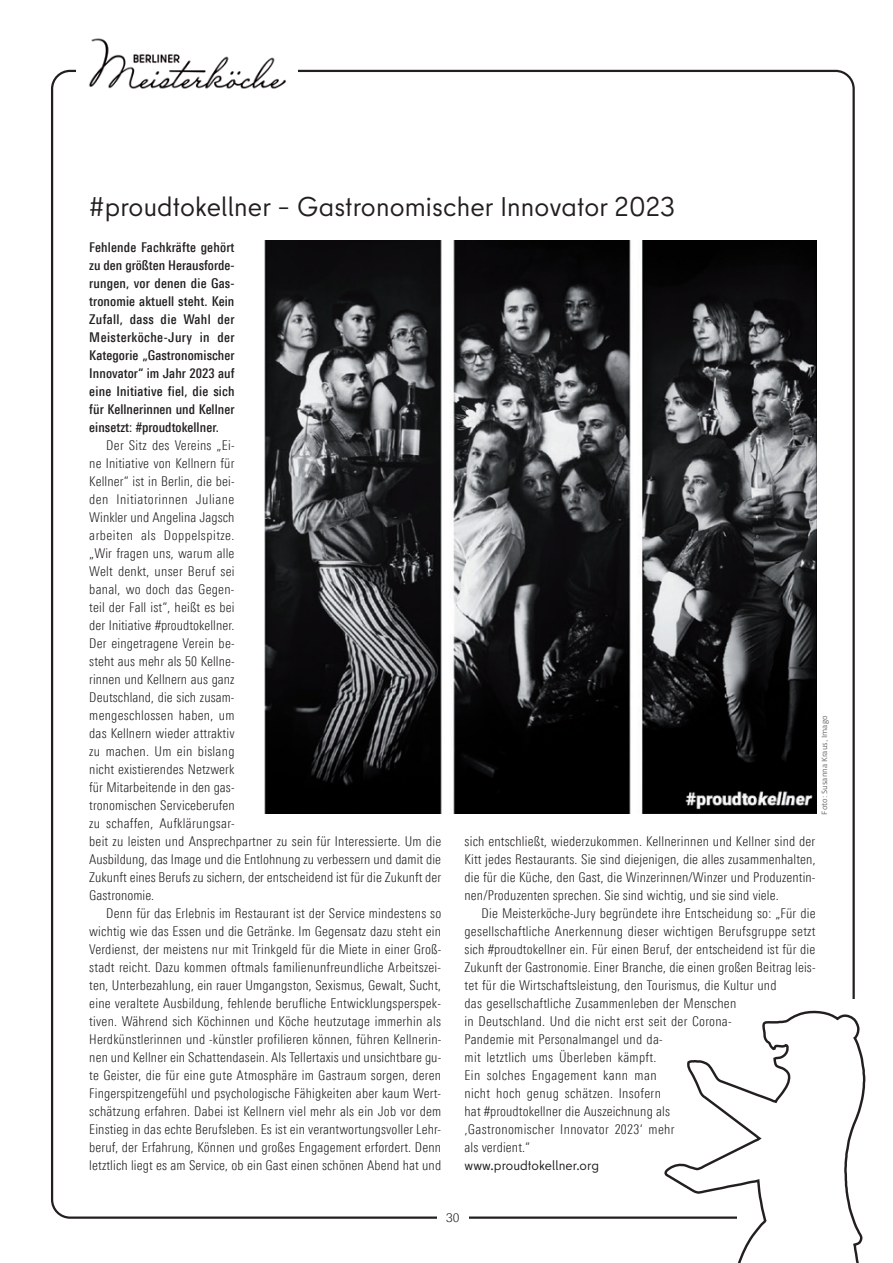
<style>
.page{position:relative;width:893px;height:1263px;background:#fff}
.page>*{position:absolute;margin:0;border:0;box-sizing:border-box;transform-origin:0 0}
.t1{font:27px "Berlin Type";letter-spacing:.005em;color:#231f20}
.t2{font:300 13.5px/18px "Linotype Univers 320 Cn";letter-spacing:.01em;color:#231f20}
.t3{font:500 13.5px/18px "Linotype Univers 520 Cn";letter-spacing:.005em;color:#231f20;text-align:justify}
.t4{font:13.5px "Berlin Type";letter-spacing:.005em;color:#231f20}
.t5{font:300 12px "Linotype Univers 330";color:#231f20}
.t6{font:7.5px "Fedra Sans Alt Std";letter-spacing:.005em;color:#64605e}
</style>
<div class="page">
<img style="left:89px;top:38px;width:198px;height:51px">
<svg style="left:664px;top:1010px;width:202px;height:253px"></svg>
<img style="left:264px;top:240px;width:552px;height:574px">
<h1 class="t1" style="left:89px;top:190px;width:587px">#proudtokellner – Gastronomischer Innovator 2023</h1>
<p class="t3" style="left:89px;top:238px;width:147px">Fehlende Fachkräfte gehört zu den größten Herausforde&shy;rungen, vor denen die Gas&shy;tronomie aktuell steht. Kein Zufall, dass die Wahl der Meisterköche-Jury in der Kategorie „Gastronomischer Innovator“ im Jahr 2023 auf eine Initiative fiel, die sich für Kellnerinnen und Kellner einsetzt: #proudtokellner.</p>
<p class="t2" style="left:89px;top:436px;width:353px;text-indent:17px">Der Sitz des Vereins „Ei-<br>ne Initiative von Kellnern für<br>Kellner“ ist in Berlin, die bei-<br>den Initiatorinnen Juliane<br>Winkler und Angelina Jagsch<br>arbeiten als Doppelspitze.<br>„Wir fragen uns, warum alle<br>Welt denkt, unser Beruf sei<br>banal, wo doch das Gegen-<br>teil der Fall ist“, heißt es bei<br>der Initiative #proudtokellner.<br>Der eingetragene Verein be-<br>steht aus mehr als 50 Kellne-<br>rinnen und Kellnern aus ganz<br>Deutschland, die sich zusam-<br>mengeschlossen haben, um<br>das Kellnern wieder attraktiv<br>zu machen. Um ein bislang<br>nicht existierendes Netzwerk<br>für Mitarbeitende in den gas-<br>tronomischen Serviceberufen<br>zu schaffen, Aufklärungsar-<br>beit zu leisten und Ansprechpartner zu sein für Interessierte. Um die<br>Ausbildung, das Image und die Entlohnung zu verbessern und damit die<br>Zukunft eines Berufs zu sichern, der entscheidend ist für die Zukunft der<br>Gastronomie.</p>
<p class="t2" style="left:89px;top:904px;width:354px;text-align:justify;text-indent:17px">Denn für das Erlebnis im Restaurant ist der Service mindestens so wichtig wie das Essen und die Getränke. Im Gegensatz dazu steht ein Verdienst, der meistens nur mit Trinkgeld für die Miete in einer Groß&shy;stadt reicht. Dazu kommen oftmals familienunfreundliche Arbeitszei&shy;ten, Unterbezahlung, ein rauer Umgangston, Sexismus, Gewalt, Sucht, eine veraltete Ausbildung, fehlende berufliche Entwicklungsperspek&shy;tiven. Während sich Köchinnen und Köche heutzutage immerhin als Herdkünstlerinnen und -künstler profilieren können, führen Kellnerin&shy;nen und Kellner ein Schattendasein. Als Tellertaxis und unsichtbare gu&shy;te Geister, die für eine gute Atmosphäre im Gastraum sorgen, deren Fingerspitzengefühl und psychologische Fähigkeiten aber kaum Wert&shy;schätzung erfahren. Dabei ist Kellnern viel mehr als ein Job vor dem Einstieg in das echte Berufsleben. Es ist ein verantwortungsvoller Lehr&shy;beruf, der Erfahrung, Können und großes Engagement erfordert. Denn letztlich liegt es am Service, ob ein Gast einen schönen Abend hat und</p>
<p class="t6" style="left:820px;top:815px;width:101px;rotate:-90deg">Foto: Susanna Kraus, Imago</p>
<p class="t2" style="left:465px;top:832px;width:353px;text-align:justify">sich entschließt, wiederzukommen. Kellnerinnen und Kellner sind der Kitt jedes Restaurants. Sie sind diejenigen, die alles zusammenhalten, die für die Küche, den Gast, die Winzerinnen/Winzer und Produzentin&shy;nen/Produzenten sprechen. Sie sind wichtig, und sie sind viele.</p>
<p class="t2" style="left:465px;top:904px;width:353px;text-indent:17px">Die Meisterköche-Jury begründete ihre Entscheidung so: „Für die gesellschaftliche Anerkennung dieser wichtigen Berufsgruppe setzt sich #proudtokellner ein. Für einen Beruf, der entscheidend ist für die Zukunft der Gastronomie. Einer Branche, die einen großen Beitrag leis&shy;tet für die Wirtschaftsleistung, den Tourismus, die Kultur und<br>das gesellschaftliche Zusammenleben der Menschen<br>in Deutschland. Und die nicht erst seit der Corona-<br>Pandemie mit Personalmangel und da-<br>mit letztlich ums Überleben kämpft.<br>Ein solches Engagement kann man<br>nicht hoch genug schätzen. Insofern<br>hat #proudtokellner die Auszeichnung als<br>‚Gastronomischer Innovator 2023‘ mehr<br>als verdient.“</p>
<p class="t4" style="left:465px;top:1157px;width:136px">www.proudtokellner.org</p>
<p class="t5" style="left:446px;top:1210px;width:15px">30</p>
</div>
